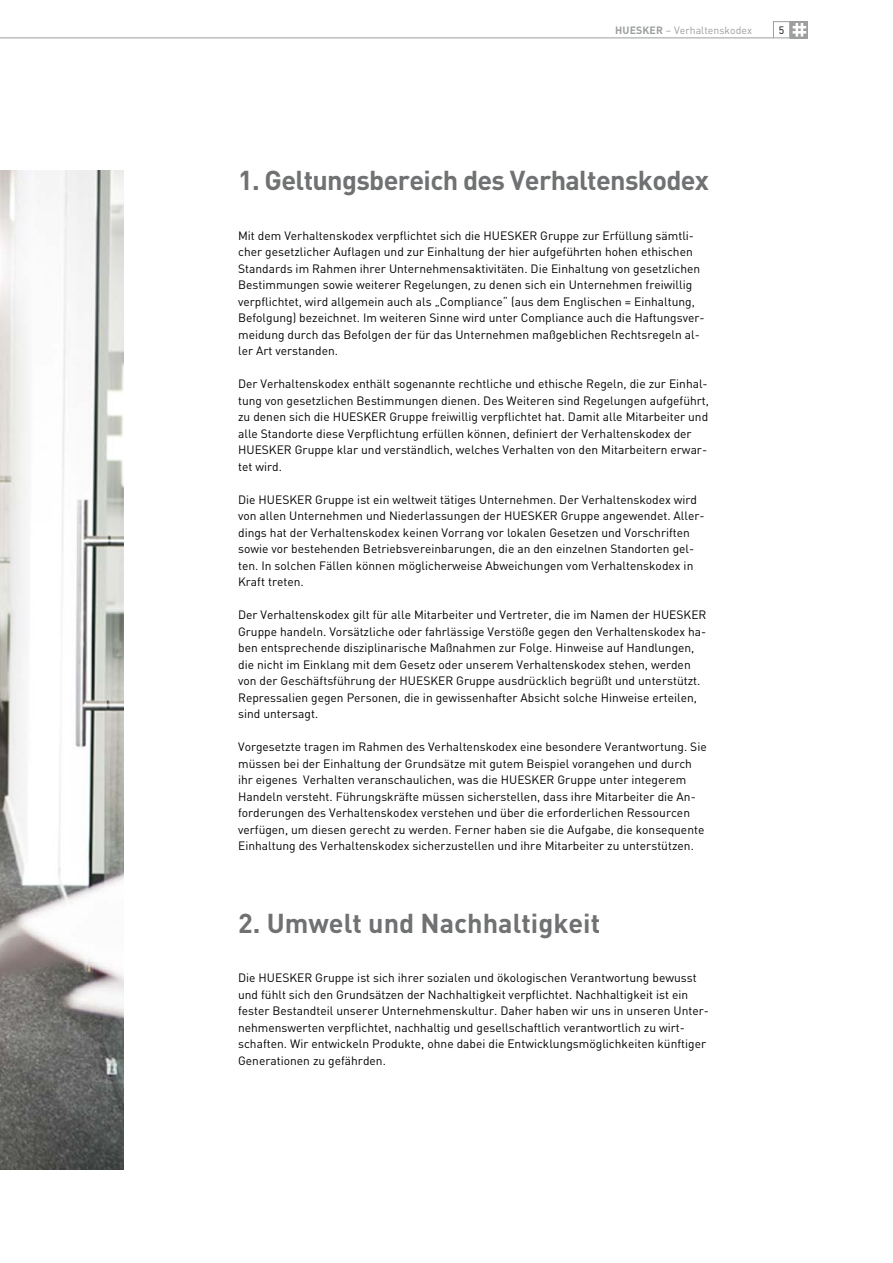
<style>
.page{position:relative;width:893px;height:1263px;background:#fff}
.page>*{position:absolute;margin:0;border:0;box-sizing:border-box;transform-origin:0 0}
.t1{font:700 27px "DIN Pro";letter-spacing:-.025em;color:#707172}
.t2{font:700 27px "DIN Pro";color:#707172}
.t3{font:12px/16.5px "DIN Pro";color:#000}
.t4{font:10.5px "DIN Pro";color:#9c9e9f}
.t5{font:10.5px "DIN Pro";color:#000}
.s1{font-weight:700}
</style>
<div class="page">
<img style="left:0;top:170px;width:123px;height:999px">
<svg style="left:791px;top:21px;width:17px;height:17px"></svg>
<svg style="left:793px;top:23px;width:13px;height:14px"></svg>
<div style="left:773px;top:21px;width:17px;height:17px;border:1px solid #9c9e9f"></div>
<hr style="left:0;top:38px;width:773px;height:1px;background:#9c9e9f">
<p class="t4" style="left:615px;top:22px;width:138px"><span class="s1">HUESKER</span> – Verhaltenskodex</p>
<p class="t5" style="left:779px;top:22px;width:7px">5</p>
<h1 class="t1" style="left:238px;top:160px;width:473px">1. Geltungsbereich des Verhaltenskodex</h1>
<p class="t3" style="left:238px;top:226px;width:468px">Mit dem Verhaltenskodex verpflichtet sich die HUESKER Gruppe zur Erfüllung sämtli&shy;cher gesetzlicher Auflagen und zur Einhaltung der hier aufgeführten hohen ethischen Standards im Rahmen ihrer Unternehmensaktivitäten. Die Einhaltung von gesetzlichen Bestimmungen sowie weiterer Regelungen, zu denen sich ein Unternehmen freiwillig verpflichtet, wird allgemein auch als „Compliance“ (aus dem Englischen = Einhaltung, Befolgung) bezeichnet. Im weiteren Sinne wird unter Compliance auch die Haftungsver&shy;meidung durch das Befolgen der für das Unternehmen maßgeblichen Rechtsregeln al&shy;ler Art verstanden.</p>
<p class="t3" style="left:238px;top:375px;width:472px">Der Verhaltenskodex enthält sogenannte rechtliche und ethische Regeln, die zur Einhal&shy;tung von gesetzlichen Bestimmungen dienen. Des Weiteren sind Regelungen aufgeführt, zu denen sich die HUESKER Gruppe freiwillig verpflichtet hat. Damit alle Mitarbeiter und alle Standorte diese Verpflichtung erfüllen können, definiert der Verhaltenskodex der HUESKER Gruppe klar und verständlich, welches Verhalten von den Mitarbeitern erwar&shy;tet wird.</p>
<p class="t3" style="left:238px;top:490px;width:468px">Die HUESKER Gruppe ist ein weltweit tätiges Unternehmen. Der Verhaltenskodex wird von allen Unternehmen und Niederlassungen der HUESKER Gruppe angewendet. Aller&shy;dings hat der Verhaltenskodex keinen Vorrang vor lokalen Gesetzen und Vorschriften sowie vor bestehenden Betriebsvereinbarungen, die an den einzelnen Standorten gel&shy;ten. In solchen Fällen können möglicherweise Abweichungen vom Verhaltenskodex in Kraft treten.</p>
<p class="t3" style="left:238px;top:606px;width:470px">Der Verhaltenskodex gilt für alle Mitarbeiter und Vertreter, die im Namen der HUESKER Gruppe handeln. Vorsätzliche oder fahrlässige Verstöße gegen den Verhaltenskodex ha&shy;ben entsprechende disziplinarische Maßnahmen zur Folge. Hinweise auf Handlungen, die nicht im Einklang mit dem Gesetz oder unserem Verhaltenskodex stehen, werden von der Geschäftsführung der HUESKER Gruppe ausdrücklich begrüßt und unterstützt.<br>Repressalien gegen Personen, die in gewissenhafter Absicht solche Hinweise erteilen, sind untersagt.</p>
<p class="t3" style="left:238px;top:738px;width:470px">Vorgesetzte tragen im Rahmen des Verhaltenskodex eine besondere Verantwortung. Sie müssen bei der Einhaltung der Grundsätze mit gutem Beispiel vorangehen und durch ihr eigenes Verhalten veranschaulichen, was die HUESKER Gruppe unter integerem Handeln versteht. Führungskräfte müssen sicherstellen, dass ihre Mitarbeiter die An&shy;forderungen des Verhaltenskodex verstehen und über die erforderlichen Ressourcen verfügen, um diesen gerecht zu werden. Ferner haben sie die Aufgabe, die konsequente Einhaltung des Verhaltenskodex sicherzustellen und ihre Mitarbeiter zu unterstützen.</p>
<h1 class="t2" style="left:238px;top:902px;width:364px">2. Umwelt und Nachhaltigkeit</h1>
<p class="t3" style="left:238px;top:969px;width:472px">Die HUESKER Gruppe ist sich ihrer sozialen und ökologischen Verantwortung bewusst und fühlt sich den Grundsätzen der Nachhaltigkeit verpflichtet. Nachhaltigkeit ist ein fester Bestandteil unserer Unternehmenskultur. Daher haben wir uns in unseren Unter&shy;nehmenswerten verpflichtet, nachhaltig und gesellschaftlich verantwortlich zu wirt&shy;schaften. Wir entwickeln Produkte, ohne dabei die Entwicklungsmöglichkeiten künftiger Generationen zu gefährden.</p>
</div>
